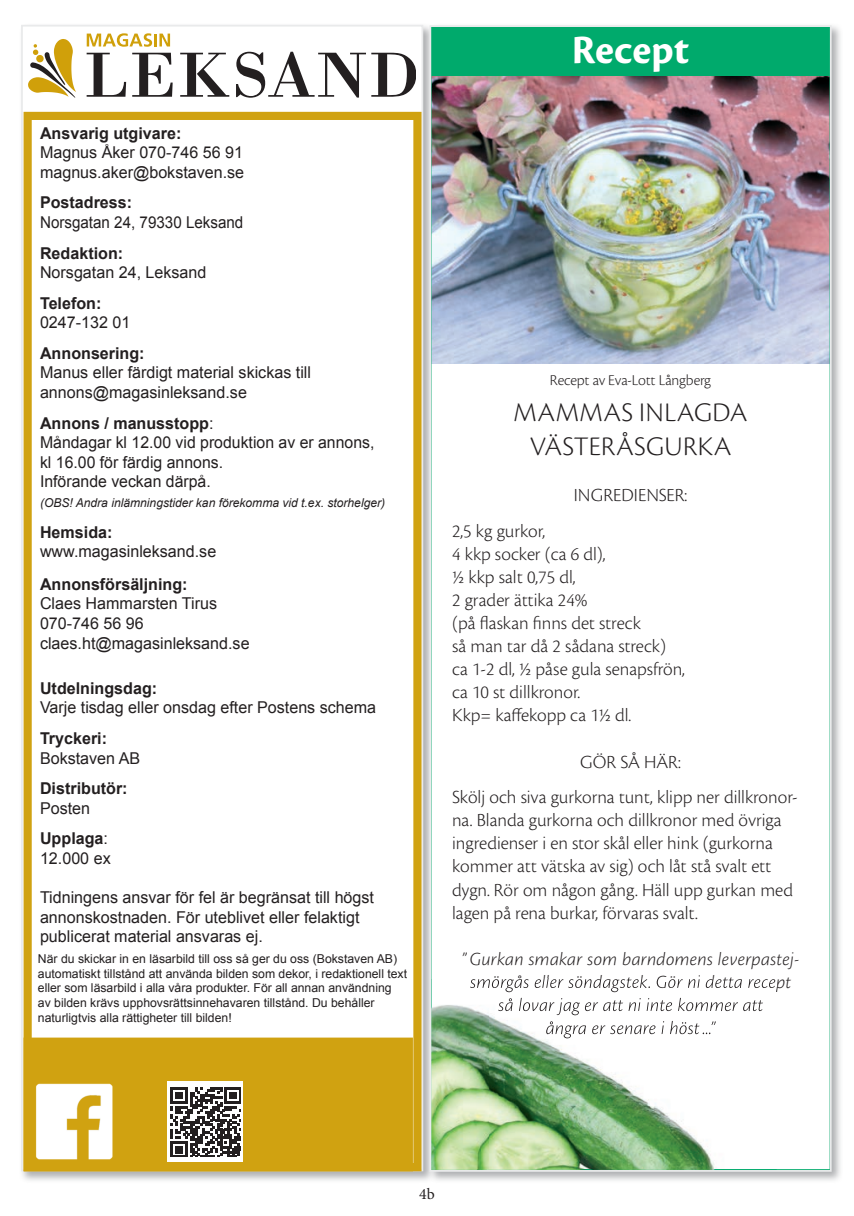
<style>
.page{position:relative;width:854px;height:1216px;background:#fff}
.page>*{position:absolute;margin:0;border:0;box-sizing:border-box;transform-origin:0 0}
.t1{font:700 42px "Cronos Pro";color:#fff}
.t2{font:300 28px/33.6px "Cronos Pro";letter-spacing:.015em;color:#231f20;text-align:center}
.t3{font:300 19.25px/23.1px "Cronos Pro";color:#231f20}
.t4{font:italic 300 19.25px "Cronos Pro";letter-spacing:.01em;color:#231f20}
.t5{font:16.28px/19.6px "Arial";color:#231f20}
.t6{font:700 16.28px "Arial";color:#231f20}
.t7{font:16.28px "Arial";color:#231f20;scale:.93 1}
.t8{font:300 15.75px "Cronos Pro";letter-spacing:-.015em;color:#231f20}
.t9{font:15.75px "Minion Pro";color:#231f20}
.t10{font:12.25px/14.7px "Arial";color:#231f20}
.t11{font:italic 12.25px "Arial";color:#231f20}
.s1{font-weight:700}
</style>
<div class="page">
<div style="left:19px;top:23px;width:416px;height:1160px;background:#939598;opacity:.75"></div>
<div style="left:21px;top:25px;width:402px;height:1146px;background:#fff;border:2px solid #e9eaeb"></div>
<div style="left:24px;top:112px;width:397px;height:1059px;background:#fff;border:8px solid #d0a211"></div>
<svg style="left:87px;top:53px;width:39px;height:44px"></svg>
<svg style="left:132px;top:53px;width:41px;height:44px"></svg>
<svg style="left:180px;top:53px;width:49px;height:44px"></svg>
<svg style="left:236px;top:52px;width:179px;height:46px"></svg>
<svg style="left:87px;top:33px;width:83px;height:14px"></svg>
<svg style="left:28px;top:39px;width:48px;height:59px"></svg>
<div style="left:24px;top:1037px;width:389px;height:134px;background:#d0a211;border:2px solid #d0a211"></div>
<img style="left:36px;top:1083px;width:77px;height:77px">
<div style="left:167px;top:1080px;width:76px;height:81px;background:#fff"></div>
<svg style="left:170px;top:1087px;width:70px;height:69px"></svg>
<div style="left:427px;top:23px;width:416px;height:1161px;background:#939598;opacity:.75"></div>
<img style="left:432px;top:28px;width:396px;height:1140px">
<img style="left:489px;top:992px;width:287px;height:176px">
<img style="left:487px;top:992px;width:2px;height:176px">
<img style="left:432px;top:978px;width:55px;height:190px">
<img style="left:470px;top:978px;width:306px;height:14px">
<img style="left:498px;top:997px;width:264px;height:18px">
<img style="left:546px;top:1020px;width:169px;height:18px">
<div style="left:429px;top:25px;width:402px;height:1146px;border:2px solid #e9eaeb"></div>
<p class="t6" style="left:40px;top:122px;width:143px">Ansvarig utgivare:</p>
<p class="t5" style="left:40px;top:143px;width:206px">Magnus Åker 070-746 56 91 magnus.aker@bokstaven.se</p>
<p class="t6" style="left:40px;top:192px;width:94px">Postadress:</p>
<p class="t7" style="left:40px;top:211px;width:220px">Norsgatan 24, 79330 Leksand</p>
<p class="t6" style="left:40px;top:242px;width:85px">Redaktion:</p>
<p class="t5" style="left:40px;top:263px;width:168px">Norsgatan 24, Leksand</p>
<p class="t6" style="left:40px;top:292px;width:63px">Telefon:</p>
<p class="t5" style="left:40px;top:313px;width:92px">0247-132 01</p>
<p class="t6" style="left:40px;top:342px;width:106px">Annonsering:</p>
<p class="t5" style="left:40px;top:363px;width:272px">Manus eller färdigt material skickas till annons@magasinleksand.se</p>
<p class="t5" style="left:40px;top:413px;width:336px"><span class="s1">Annons / manusstopp</span>:<br>Måndagar kl 12.00 vid produktion av er annons, kl 16.00 för färdig annons.<br>Införande veckan därpå.</p>
<p class="t11" style="left:40px;top:494px;width:346px">(OBS! Andra inlämningstider kan förekomma vid t.ex. storhelger)</p>
<p class="t6" style="left:40px;top:521px;width:74px">Hemsida:</p>
<p class="t5" style="left:40px;top:541px;width:178px">www.magasinleksand.se</p>
<p class="t6" style="left:40px;top:573px;width:149px">Annonsförsäljning:</p>
<p class="t5" style="left:40px;top:594px;width:211px">Claes Hammarsten Tirus<br>070-746 56 96 claes.ht@magasinleksand.se</p>
<p class="t6" style="left:40px;top:677px;width:119px">Utdelningsdag:</p>
<p class="t5" style="left:40px;top:698px;width:337px">Varje tisdag eller onsdag efter Postens schema</p>
<p class="t6" style="left:40px;top:727px;width:69px">Tryckeri:</p>
<p class="t5" style="left:40px;top:748px;width:102px">Bokstaven AB</p>
<p class="t6" style="left:40px;top:777px;width:89px">Distributör:</p>
<p class="t5" style="left:40px;top:792px;width:69px;line-height:30.6px">Posten<br><span class="s1">Upplaga</span>:</p>
<p class="t5" style="left:40px;top:848px;width:72px">12.000 ex</p>
<p class="t5" style="left:40px;top:887px;width:335px">Tidningens ansvar för fel är begränsat till högst annonskostnaden. För uteblivet eller felaktigt publicerat material ansvaras ej.</p>
<p class="t10" style="left:38px;top:951px;width:370px">När du skickar in en läsarbild till oss så ger du oss (Bokstaven AB) automatiskt tillstånd att använda bilden som dekor, i redaktionell text eller som läsarbild i alla våra produkter. För all annan användning av bilden krävs upphovsrättsinnehavaren tillstånd. Du behåller naturligtvis alla rättigheter till bilden!</p>
<h1 class="t1" style="left:571px;top:25px;width:119px">Recept</h1>
<p class="t8" style="left:550px;top:371px;width:162px">Recept av Eva-Lott Långberg</p>
<h2 class="t2" style="left:513px;top:396px;width:235px">MAMMAS INLAGDA<br>VÄSTERÅSGURKA</h2>
<p class="t3" style="left:573px;top:483px;width:115px">INGREDIENSER:</p>
<p class="t3" style="left:452px;top:519px;width:234px">2,5 kg gurkor,<br>4 kkp socker (ca 6 dl),<br>½ kkp salt 0,75 dl,<br>2 grader ättika 24%<br>(på flaskan finns det streck<br>så man tar då 2 sådana streck) ca 1-2 dl, ½ påse gula senapsfrön, ca 10 st dillkronor.<br>Kkp= kaffekopp ca 1½ dl.</p>
<p class="t3" style="left:452px;top:743px;width:347px;line-height:35.7px;text-align:center">GÖR SÅ HÄR:<br>Skölj och siva gurkorna tunt, klipp ner dillkronor-</p>
<p class="t3" style="left:452px;top:808px;width:342px">na. Blanda gurkorna och dillkronor med övriga ingredienser i en stor skål eller hink (gurkorna kommer att vätska av sig) och låt stå svalt ett dygn. Rör om någon gång. Häll upp gurkan med lagen på rena burkar, förvaras svalt.</p>
<p class="t4" style="left:462px;top:947px;width:338px">” Gurkan smakar som barndomens leverpastej-</p>
<p class="t9" style="left:419px;top:1183px;width:17px">4b</p>
</div>
